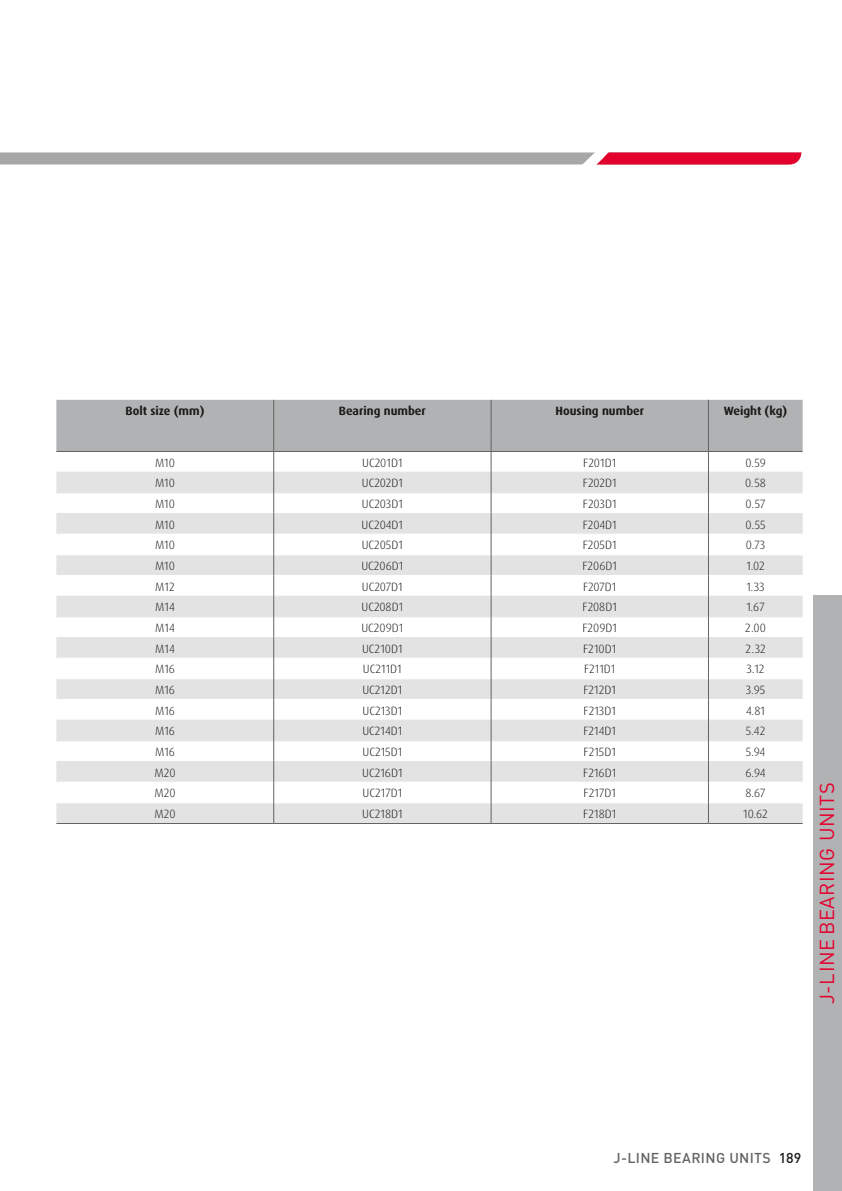
<style>
.page{position:relative;width:842px;height:1191px;background:#fff}
.page>*{position:absolute;margin:0;border:0;box-sizing:border-box;transform-origin:0 0}
.t1{font:20px "DIN";letter-spacing:.03em;color:#e4002c}
.t2{font:500 14.2px "DIN";letter-spacing:.025em;color:#636362}
.t3{font:300 12px "Dax Pro";color:#1a1a18}
.t4{font:700 12px "Dax";color:#1a1a18}
.s1{color:#1a1a18}
</style>
<div class="page">
<div style="left:814px;top:595px;width:28px;height:596px;background:#b1b2b3"></div>
<svg style="left:0;top:152px;width:801px;height:13px"></svg>
<svg style="left:56px;top:400px;width:747px;height:423px"></svg>
<hr style="left:491px;top:451px;width:217px;height:1px;background:#636362">
<hr style="left:708px;top:451px;width:95px;height:1px;background:#636362">
<hr style="left:56px;top:823px;width:218px;height:1px;background:#636362">
<hr style="left:274px;top:823px;width:217px;height:1px;background:#636362">
<hr style="left:491px;top:823px;width:217px;height:1px;background:#636362">
<hr style="left:708px;top:823px;width:95px;height:1px;background:#636362">
<p class="t4" style="left:126px;top:404px;width:80px">Bolt size (mm)</p>
<p class="t4" style="left:339px;top:404px;width:88px">Bearing number</p>
<p class="t4" style="left:555px;top:404px;width:90px">Housing number</p>
<p class="t4" style="left:724px;top:404px;width:65px">Weight (kg)</p>
<p class="t3" style="left:155px;top:454px;width:22px">M10</p>
<p class="t3" style="left:362px;top:454px;width:42px">UC201D1</p>
<p class="t3" style="left:583px;top:454px;width:34px">F201D1</p>
<p class="t3" style="left:745px;top:454px;width:22px">0.59</p>
<p class="t3" style="left:155px;top:475px;width:22px">M10</p>
<p class="t3" style="left:362px;top:475px;width:43px">UC202D1</p>
<p class="t3" style="left:583px;top:475px;width:35px">F202D1</p>
<p class="t3" style="left:745px;top:475px;width:22px">0.58</p>
<p class="t3" style="left:155px;top:496px;width:22px">M10</p>
<p class="t3" style="left:362px;top:496px;width:43px">UC203D1</p>
<p class="t3" style="left:583px;top:496px;width:35px">F203D1</p>
<p class="t3" style="left:746px;top:496px;width:21px">0.57</p>
<p class="t3" style="left:155px;top:516px;width:22px">M10</p>
<p class="t3" style="left:362px;top:516px;width:43px">UC204D1</p>
<p class="t3" style="left:583px;top:516px;width:36px">F204D1</p>
<p class="t3" style="left:745px;top:516px;width:21px">0.55</p>
<p class="t3" style="left:155px;top:537px;width:22px">M10</p>
<p class="t3" style="left:362px;top:537px;width:43px">UC205D1</p>
<p class="t3" style="left:583px;top:537px;width:35px">F205D1</p>
<p class="t3" style="left:746px;top:537px;width:21px">0.73</p>
<p class="t3" style="left:155px;top:558px;width:22px">M10</p>
<p class="t3" style="left:361px;top:558px;width:43px">UC206D1</p>
<p class="t3" style="left:582px;top:558px;width:36px">F206D1</p>
<p class="t3" style="left:746px;top:558px;width:20px">1.02</p>
<p class="t3" style="left:155px;top:578px;width:21px">M12</p>
<p class="t3" style="left:362px;top:578px;width:42px">UC207D1</p>
<p class="t3" style="left:583px;top:578px;width:35px">F207D1</p>
<p class="t3" style="left:746px;top:578px;width:20px">1.33</p>
<p class="t3" style="left:155px;top:599px;width:21px">M14</p>
<p class="t3" style="left:361px;top:599px;width:43px">UC208D1</p>
<p class="t3" style="left:583px;top:599px;width:36px">F208D1</p>
<p class="t3" style="left:746px;top:599px;width:20px">1.67</p>
<p class="t3" style="left:155px;top:620px;width:21px">M14</p>
<p class="t3" style="left:361px;top:620px;width:43px">UC209D1</p>
<p class="t3" style="left:582px;top:620px;width:36px">F209D1</p>
<p class="t3" style="left:745px;top:620px;width:22px">2.00</p>
<p class="t3" style="left:155px;top:640px;width:21px">M14</p>
<p class="t3" style="left:362px;top:640px;width:42px">UC210D1</p>
<p class="t3" style="left:583px;top:640px;width:35px">F210D1</p>
<p class="t3" style="left:745px;top:640px;width:22px">2.32</p>
<p class="t3" style="left:155px;top:661px;width:21px">M16</p>
<p class="t3" style="left:363px;top:661px;width:40px">UC211D1</p>
<p class="t3" style="left:584px;top:661px;width:33px">F211D1</p>
<p class="t3" style="left:746px;top:661px;width:19px">3.12</p>
<p class="t3" style="left:155px;top:682px;width:21px">M16</p>
<p class="t3" style="left:362px;top:682px;width:42px">UC212D1</p>
<p class="t3" style="left:583px;top:682px;width:34px">F212D1</p>
<p class="t3" style="left:746px;top:682px;width:21px">3.95</p>
<p class="t3" style="left:155px;top:702px;width:21px">M16</p>
<p class="t3" style="left:362px;top:702px;width:41px">UC213D1</p>
<p class="t3" style="left:583px;top:702px;width:34px">F213D1</p>
<p class="t3" style="left:746px;top:702px;width:21px">4.81</p>
<p class="t3" style="left:155px;top:723px;width:21px">M16</p>
<p class="t3" style="left:362px;top:723px;width:42px">UC214D1</p>
<p class="t3" style="left:583px;top:723px;width:34px">F214D1</p>
<p class="t3" style="left:746px;top:723px;width:21px">5.42</p>
<p class="t3" style="left:155px;top:744px;width:21px">M16</p>
<p class="t3" style="left:362px;top:744px;width:41px">UC215D1</p>
<p class="t3" style="left:583px;top:744px;width:34px">F215D1</p>
<p class="t3" style="left:746px;top:744px;width:21px">5.94</p>
<p class="t3" style="left:155px;top:764px;width:22px">M20</p>
<p class="t3" style="left:362px;top:764px;width:42px">UC216D1</p>
<p class="t3" style="left:583px;top:764px;width:35px">F216D1</p>
<p class="t3" style="left:745px;top:764px;width:22px">6.94</p>
<p class="t3" style="left:155px;top:785px;width:22px">M20</p>
<p class="t3" style="left:363px;top:785px;width:41px">UC217D1</p>
<p class="t3" style="left:584px;top:785px;width:34px">F217D1</p>
<p class="t3" style="left:745px;top:785px;width:22px">8.67</p>
<p class="t3" style="left:155px;top:806px;width:22px">M20</p>
<p class="t3" style="left:362px;top:806px;width:42px">UC218D1</p>
<p class="t3" style="left:583px;top:806px;width:35px">F218D1</p>
<p class="t3" style="left:743px;top:806px;width:26px">10.62</p>
<h1 class="t1" style="left:814px;top:1004px;width:223px;rotate:-90deg">J-LINE BEARING UNITS</h1>
<p class="t2" style="left:613px;top:1149px;width:189px">J-LINE BEARING UNITS <span class="s1">189</span></p>
</div>
